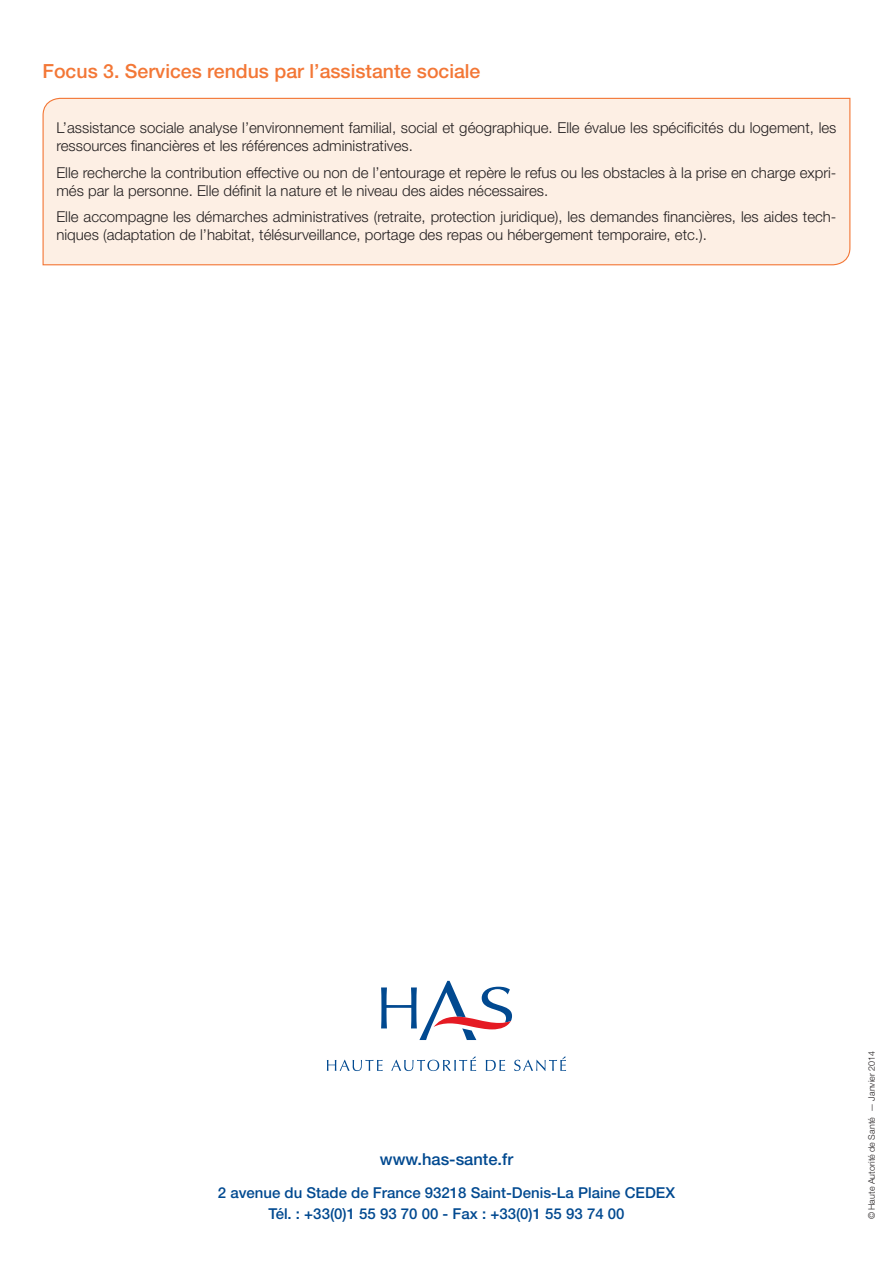
<style>
.page{position:relative;width:893px;height:1263px;background:#fff}
.page>*{position:absolute;margin:0;border:0;box-sizing:border-box;transform-origin:0 0}
.Annexe{font:500 19.5px "Helvetica Neue LT Std";color:#f37736}
.t1{font:500 16.5px "Helvetica Neue LT Std";color:#014990}
.texte_courant{font:300 15px/18px "Helvetica Neue LT Std";color:#231f20}
.t2{font:500 15px "Helvetica Neue LT Std";color:#014990}
.t3{font:300 9px "Helvetica Neue LT Std";letter-spacing:.015em;color:#231f20}
</style>
<div class="page">
<svg style="left:327px;top:1060px;width:56px;height:11px"></svg>
<svg style="left:391px;top:1056px;width:85px;height:15px"></svg>
<svg style="left:486px;top:1060px;width:19px;height:11px"></svg>
<svg style="left:514px;top:1056px;width:52px;height:15px"></svg>
<svg style="left:381px;top:981px;width:131px;height:59px"></svg>
<div style="left:42px;top:97px;width:809px;height:169px;background:#fdefe4"></div>
<p class="Annexe" style="left:43px;top:59px;width:439px">Focus 3. Services rendus par l’assistante sociale</p>
<p class="texte_courant" style="left:56px;top:119px;width:782px">L’assistance sociale analyse l’environnement familial, social et géographique. Elle évalue les spécificités du logement, les ressources financières et les références administratives.</p>
<p class="texte_courant" style="left:56px;top:163px;width:781px">Elle recherche la contribution effective ou non de l’entourage et repère le refus ou les obstacles à la prise en charge expri&shy;més par la personne. Elle définit la nature et le niveau des aides nécessaires.</p>
<p class="texte_courant" style="left:56px;top:208px;width:781px">Elle accompagne les démarches administratives (retraite, protection juridique), les demandes financières, les aides tech&shy;niques (adaptation de l’habitat, télésurveillance, portage des repas ou hébergement temporaire, etc.).</p>
<p class="t1" style="left:380px;top:1149px;width:135px">www.has-sante.fr</p>
<p class="t2" style="left:218px;top:1184px;width:459px">2 avenue du Stade de France 93218 Saint-Denis-La Plaine CEDEX</p>
<p class="t2" style="left:268px;top:1205px;width:358px">Tél. : +33(0)1 55 93 70 00 - Fax : +33(0)1 55 93 74 00</p>
<p class="t3" style="left:866px;top:1219px;width:169px;rotate:-90deg">© Haute Autorité de Santé — Janvier 2014</p>
</div>
